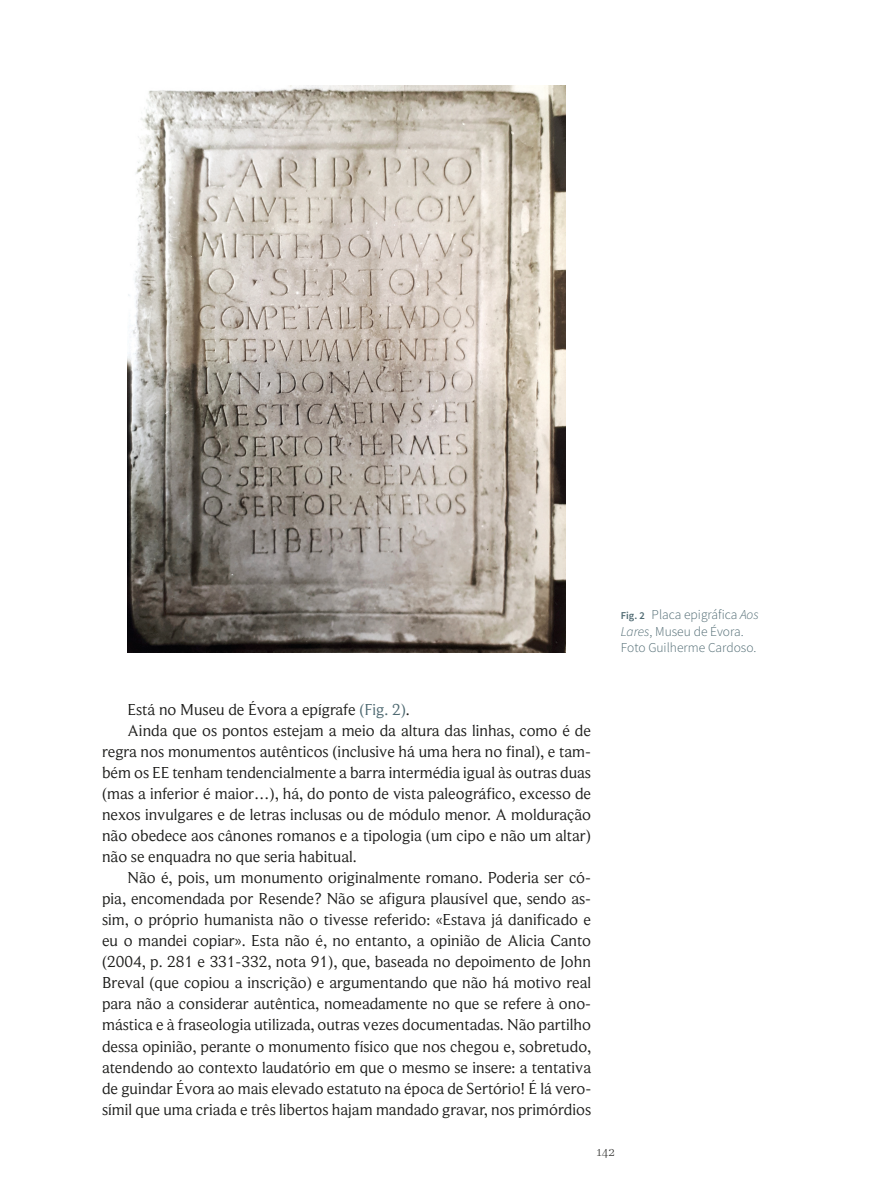
<style>
.page{position:relative;width:893px;height:1191px;background:#fff}
.page>*{position:absolute;margin:0;border:0;box-sizing:border-box;transform-origin:0 0}
.t1{font:16.5px "Beaufort Pro";color:#1d1d1b}
.t2{font:13.5px/16.5px "Source Sans Variable";color:#4e6971}
.t3{font:200 13.5px "Operetta 8";color:#1d1d1b}
.s1{color:#4e6971}
.s2{font-size:10.5px}
.s3{font-style:italic}
</style>
<div class="page">
<img style="left:128px;top:85px;width:438px;height:567px">
<p class="t1" style="left:128px;top:699px;width:284px">Está no Museu de Évora a epígrafe <span class="s1">(Fig. 2)</span>.</p>
<p class="t1" style="left:128px;top:720px;width:465px">Ainda que os pontos estejam a meio da altura das linhas, como é de</p>
<p class="t1" style="left:102px;top:741px;width:491px">regra nos monumentos autênticos (inclusive há uma hera no final), e tam-</p>
<p class="t1" style="left:102px;top:762px;width:490px">bém os EE tenham tendencialmente a barra intermédia igual às outras duas</p>
<p class="t1" style="left:102px;top:783px;width:491px">(mas a inferior é maior…), há, do ponto de vista paleográfico, excesso de</p>
<p class="t1" style="left:102px;top:804px;width:491px">nexos invulgares e de letras inclusas ou de módulo menor. A molduração</p>
<p class="t1" style="left:102px;top:825px;width:490px">não obedece aos cânones romanos e a tipologia (um cipo e não um altar)</p>
<p class="t1" style="left:102px;top:846px;width:256px">não se enquadra no que seria habitual.</p>
<p class="t1" style="left:128px;top:867px;width:465px">Não é, pois, um monumento originalmente romano. Poderia ser có-</p>
<p class="t1" style="left:102px;top:888px;width:491px">pia, encomendada por Resende? Não se afigura plausível que, sendo as-</p>
<p class="t1" style="left:102px;top:909px;width:490px">sim, o próprio humanista não o tivesse referido: «Estava já danificado e</p>
<p class="t1" style="left:102px;top:930px;width:491px">eu o mandei copiar». Esta não é, no entanto, a opinião de Alicia Canto</p>
<p class="t1" style="left:102px;top:951px;width:490px">(2004, p. 281 e 331-332, nota 91), que, baseada no depoimento de John</p>
<p class="t1" style="left:102px;top:972px;width:491px">Breval (que copiou a inscrição) e argumentando que não há motivo real</p>
<p class="t1" style="left:102px;top:993px;width:491px">para não a considerar autêntica, nomeadamente no que se refere à ono-</p>
<p class="t1" style="left:102px;top:1014px;width:490px">mástica e à fraseologia utilizada, outras vezes documentadas. Não partilho</p>
<p class="t1" style="left:102px;top:1035px;width:491px">dessa opinião, perante o monumento físico que nos chegou e, sobretudo,</p>
<p class="t1" style="left:102px;top:1056px;width:491px">atendendo ao contexto laudatório em que o mesmo se insere: a tentativa</p>
<p class="t1" style="left:102px;top:1077px;width:491px">de guindar Évora ao mais elevado estatuto na época de Sertório! É lá vero-</p>
<p class="t1" style="left:102px;top:1098px;width:491px">símil que uma criada e três libertos hajam mandado gravar, nos primórdios</p>
<p class="t2" style="left:621px;top:606px;width:139px"><span class="s2">Fig. 2</span> Placa epigráfica <span class="s3">Aos<br>Lares</span>, Museu de Évora.<br>Foto Guilherme Cardoso.</p>
<p class="t3" style="left:597px;top:1140px;width:20px">142</p>
</div>
